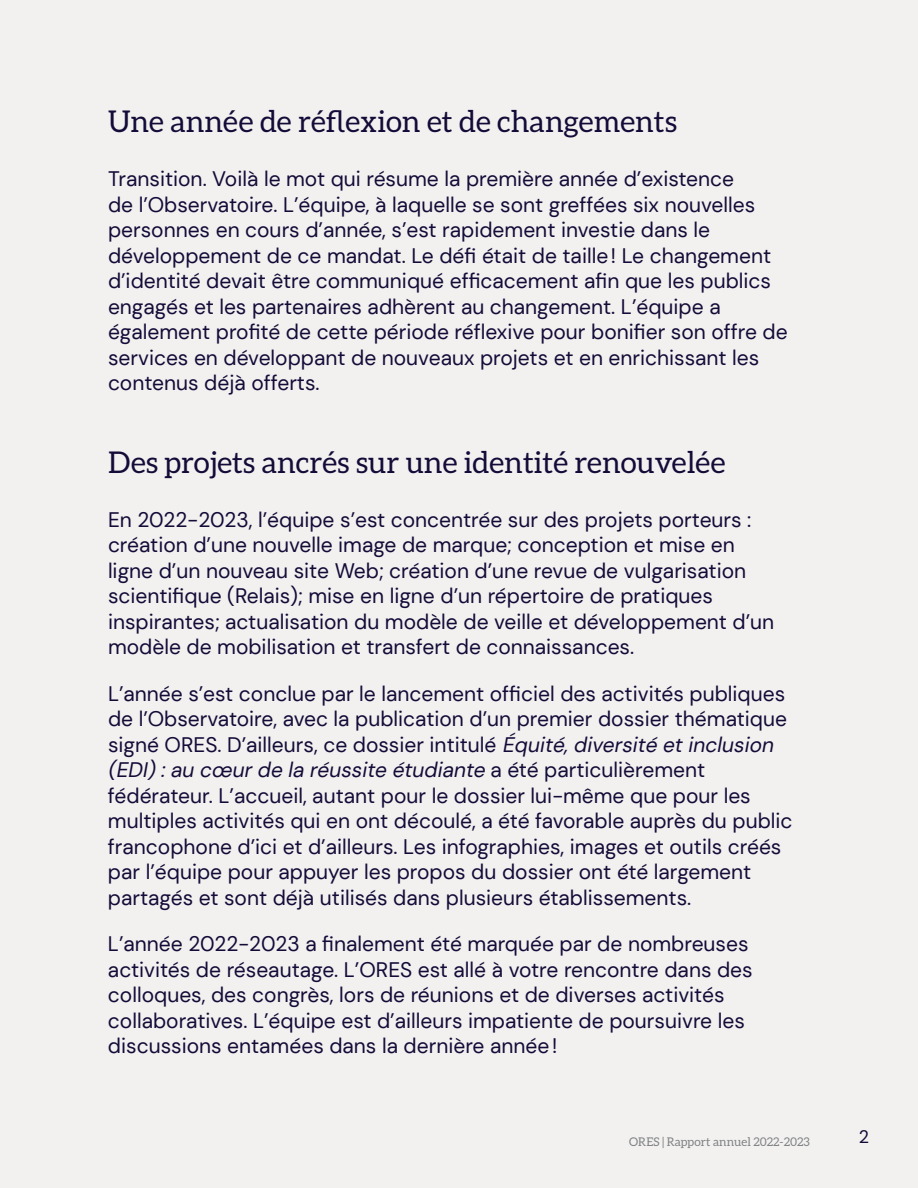
<style>
.page{position:relative;width:918px;height:1188px;background:#f2f1ef}
.page>*{position:absolute;margin:0;border:0;box-sizing:border-box;transform-origin:0 0}
.t1{font:30px "Aleo";color:#140b38}
.t2{font:21px/25.5px "DM Sans";color:#140b38}
.t3{font:18px "DM Sans";color:#140b38}
.t4{font:12px "Aleo";color:#808285}
.s1{font-style:italic}
</style>
<div class="page">
<h3 class="t1" style="left:108px;top:105px;width:571px">Une année de réflexion et de changements</h3>
<p class="t2" style="left:108px;top:166px;width:681px">Transition. Voilà le mot qui résume la première année d’existence<br>de l’Observatoire. L’équipe, à laquelle se sont greffées six nouvelles personnes en cours d’année, s’est rapidement investie dans le développement de ce mandat. Le défi était de taille ! Le changement d’identité devait être communiqué efficacement afin que les publics engagés et les partenaires adhèrent au changement. L’équipe a également profité de cette période réflexive pour bonifier son offre de services en développant de nouveaux projets et en enrichissant les contenus déjà offerts.</p>
<h3 class="t1" style="left:108px;top:445px;width:619px">Des projets ancrés sur une identité renouvelée</h3>
<p class="t2" style="left:108px;top:506px;width:668px">En 2022-2023, l’équipe s’est concentrée sur des projets porteurs : création d’une nouvelle image de marque; conception et mise en ligne d’un nouveau site Web; création d’une revue de vulgarisation scientifique (Relais); mise en ligne d’un répertoire de pratiques inspirantes; actualisation du modèle de veille et développement d’un modèle de mobilisation et transfert de connaissances.</p>
<p class="t2" style="left:108px;top:680px;width:686px">L’année s’est conclue par le lancement officiel des activités publiques de l’Observatoire, avec la publication d’un premier dossier thématique signé ORES. D’ailleurs, ce dossier intitulé <span class="s1">Équité,diversité etinclusion (EDI):au cœurde la réussite étudiante</span> a é t é p a r t i c u l i è r e m e n t fédérateur. L’accueil, autant pour le dossier lui-même que pour les multiples activités qui en ont découlé, a été favorable auprès du public francophone d’ici et d’ailleurs. Les infographies, images et outils créés par l’équipe pour appuyer les propos du dossier ont été largement partagés et sont déjà utilisés dans plusieurs établissements.</p>
<p class="t2" style="left:108px;top:931px;width:646px">L’année 2022-2023 a finalement été marquée par de nombreuses activités de réseautage. L’ORES est allé à votre rencontre dans des colloques, des congrès, lors de réunions et de diverses activités collaboratives. L’équipe est d’ailleurs impatiente de poursuivre les discussions entamées dans la dernière année !</p>
<p class="t4" style="left:629px;top:1135px;width:182px">ORES | Rapport annuel 2022-2023</p>
<p class="t3" style="left:859px;top:1126px;width:12px">2</p>
</div>
